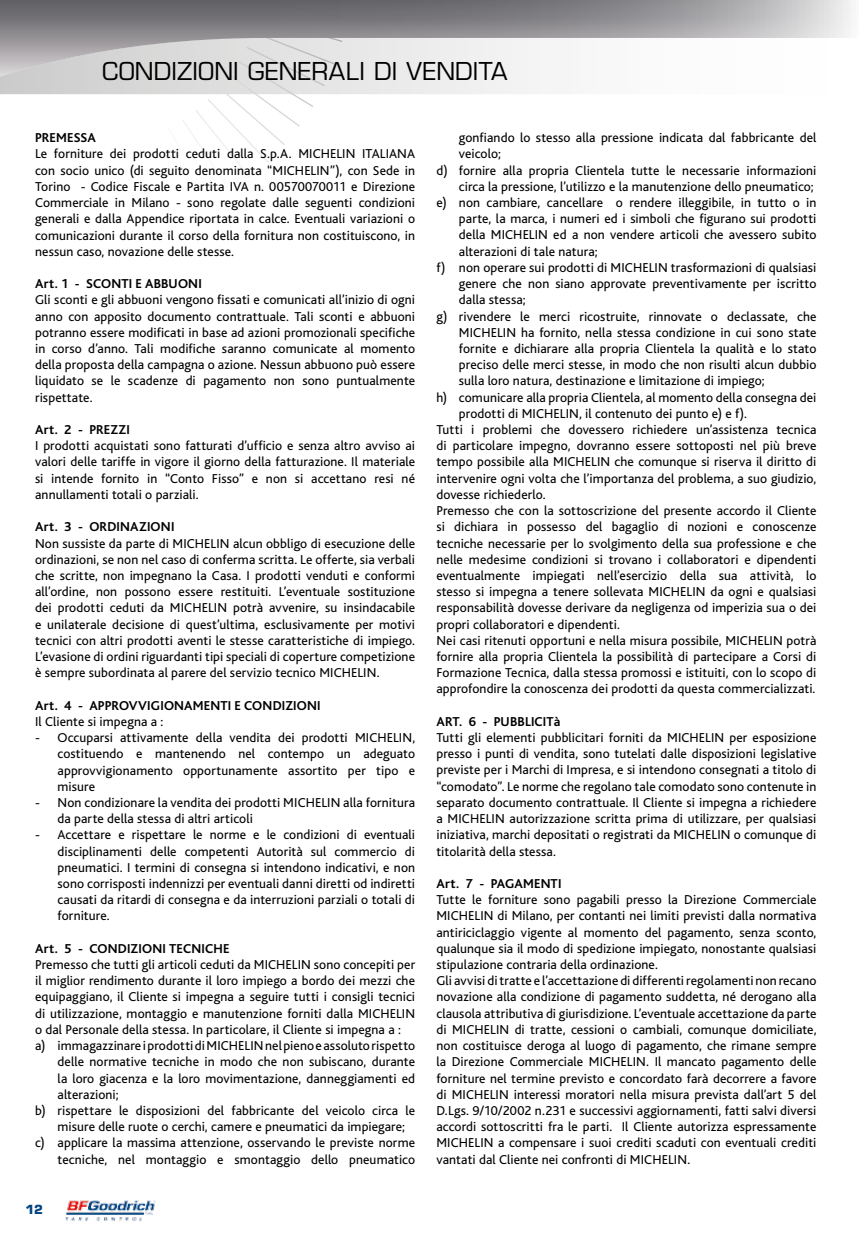
<style>
.page{position:relative;width:859px;height:1234px;background:#fff}
.page>*{position:absolute;margin:0;border:0;box-sizing:border-box;transform-origin:0 0}
.t1{font:24px "Eurostile LT Std";letter-spacing:.01em;color:#000}
.t2{font:13.5px/16.2px "Bliss";letter-spacing:.01em;color:#000;text-align:justify}
.t3{font:700 13.5px "Bliss";letter-spacing:.015em;color:#000}
.t4{font:700 12.3px "Eurostile LT Std";color:#004380}
</style>
<div class="page">
<img style="left:65px;top:1200px;width:91px;height:21px">
<svg style="left:183px;top:94px;width:130px;height:83px"></svg>
<svg style="left:0;top:0;width:852px;height:94px"></svg>
<h1 class="t1" style="left:102px;top:56px;width:407px">CONDIZIONI GENERALI DI VENDITA</h1>
<p class="t3" style="left:35px;top:131px;width:62px">PREMESSA</p>
<p class="t2" style="left:35px;top:146px;width:382px">Le forniture dei prodotti ceduti dalla S.p.A. MICHELIN ITALIANA con socio unico (di seguito denominata “MICHELIN”), con Sede in Torino - Codice Fiscale e Partita IVA n. 00570070011 e Direzione Commerciale in Milano - sono regolate dalle seguenti condizioni generali e dalla Appendice riportata in calce. Eventuali variazioni o comunicazioni durante il corso della fornitura non costituiscono, in nessun caso, novazione delle stesse.</p>
<p class="t3" style="left:35px;top:276px;width:168px">Art. 1 - SCONTI E ABBUONI</p>
<p class="t2" style="left:35px;top:292px;width:382px">Gli sconti e gli abbuoni vengono fissati e comunicati all’inizio di ogni anno con apposito documento contrattuale. Tali sconti e abbuoni potranno essere modificati in base ad azioni promozionali specifiche in corso d’anno. Tali modifiche saranno comunicate al momento della proposta della campagna o azione. Nessun abbuono può essere liquidato se le scadenze di pagamento non sono puntualmente rispettate.</p>
<p class="t3" style="left:35px;top:422px;width:96px">Art. 2 - PREZZI</p>
<p class="t2" style="left:35px;top:438px;width:382px">I prodotti acquistati sono fatturati d’ufficio e senza altro avviso ai valori delle tariffe in vigore il giorno della fatturazione. Il materiale si intende fornito in “Conto Fisso” e non si accettano resi né annullamenti totali o parziali.</p>
<p class="t3" style="left:35px;top:519px;width:141px">Art. 3 - ORDINAZIONI</p>
<p class="t2" style="left:35px;top:535px;width:382px">Non sussiste da parte di MICHELIN alcun obbligo di esecuzione delle ordinazioni, se non nel caso di conferma scritta. Le offerte, sia verbali che scritte, non impegnano la Casa. I prodotti venduti e conformi all’ordine, non possono essere restituiti. L’eventuale sostituzione dei prodotti ceduti da MICHELIN potrà avvenire, su insindacabile e unilaterale decisione di quest’ultima, esclusivamente per motivi tecnici con altri prodotti aventi le stesse caratteristiche di impiego.<br>L’evasione di ordini riguardanti tipi speciali di coperture competizione è sempre subordinata al parere del servizio tecnico MICHELIN.</p>
<p class="t3" style="left:35px;top:698px;width:287px">Art. 4 - APPROVVIGIONAMENTI E CONDIZIONI</p>
<p class="t2" style="left:35px;top:713px;width:130px">Il Cliente si impegna a :</p>
<p class="t2" style="left:58px;top:729px;width:359px;text-indent:-23px">- Occuparsi attivamente della vendita dei prodotti MICHELIN, costituendo e mantenendo nel contempo un adeguato approvvigionamento opportunamente assortito per tipo e misure</p>
<p class="t2" style="left:58px;top:794px;width:359px;text-indent:-23px">- Non condizionare la vendita dei prodotti MICHELIN alla fornitura da parte della stessa di altri articoli</p>
<p class="t2" style="left:58px;top:826px;width:359px;text-indent:-23px">- Accettare e rispettare le norme e le condizioni di eventuali disciplinamenti delle competenti Autorità sul commercio di pneumatici. I termini di consegna si intendono indicativi, e non sono corrisposti indennizzi per eventuali danni diretti od indiretti causati da ritardi di consegna e da interruzioni parziali o totali di forniture.</p>
<p class="t3" style="left:35px;top:941px;width:196px">Art. 5 - CONDIZIONI TECNICHE</p>
<p class="t2" style="left:35px;top:956px;width:382px">Premesso che tutti gli articoli ceduti da MICHELIN sono concepiti per</p>
<p class="t2" style="left:35px;top:972px;width:382px">il miglior rendimento durante il loro impiego a bordo dei mezzi che</p>
<p class="t2" style="left:35px;top:988px;width:382px">equipaggiano, il Cliente si impegna a seguire tutti i consigli tecnici</p>
<p class="t2" style="left:35px;top:1005px;width:381px">di utilizzazione, montaggio e manutenzione forniti dalla MICHELIN</p>
<p class="t2" style="left:35px;top:1021px;width:367px">o dal Personale della stessa. In particolare, il Cliente si impegna a :</p>
<p class="t2" style="left:35px;top:1037px;width:382px">a) immagazzinare i prodotti di MICHELIN nel pieno e assoluto rispetto</p>
<p class="t2" style="left:58px;top:1053px;width:359px">delle normative tecniche in modo che non subiscano, durante</p>
<p class="t2" style="left:58px;top:1069px;width:359px">la loro giacenza e la loro movimentazione, danneggiamenti ed</p>
<p class="t2" style="left:58px;top:1086px;width:62px">alterazioni;</p>
<p class="t2" style="left:35px;top:1102px;width:382px">b) rispettare le disposizioni del fabbricante del veicolo circa le</p>
<p class="t2" style="left:58px;top:1118px;width:349px">misure delle ruote o cerchi, camere e pneumatici da impiegare;</p>
<p class="t2" style="left:35px;top:1134px;width:382px">c) applicare la massima attenzione, osservando le previste norme</p>
<p class="t2" style="left:58px;top:1150px;width:359px">tecniche, nel montaggio e smontaggio dello pneumatico</p>
<p class="t4" style="left:26px;top:1201px;width:19px">12</p>
<p class="t2" style="left:459px;top:130px;width:359px">gonfiando lo stesso alla pressione indicata dal fabbricante del</p>
<p class="t2" style="left:459px;top:146px;width:43px">veicolo;</p>
<p class="t2" style="left:436px;top:162px;width:382px">d) fornire alla propria Clientela tutte le necessarie informazioni</p>
<p class="t2" style="left:459px;top:178px;width:356px">circa la pressione, l’utilizzo e la manutenzione dello pneumatico;</p>
<p class="t2" style="left:436px;top:195px;width:382px">e) non cambiare, cancellare o rendere illeggibile, in tutto o in</p>
<p class="t2" style="left:459px;top:211px;width:359px">parte, la marca, i numeri ed i simboli che figurano sui prodotti</p>
<p class="t2" style="left:459px;top:227px;width:359px">della MICHELIN ed a non vendere articoli che avessero subito</p>
<p class="t2" style="left:459px;top:243px;width:140px">alterazioni di tale natura;</p>
<p class="t2" style="left:436px;top:259px;width:381px">f) non operare sui prodotti di MICHELIN trasformazioni di qualsiasi</p>
<p class="t2" style="left:459px;top:276px;width:359px">genere che non siano approvate preventivamente per iscritto</p>
<p class="t2" style="left:459px;top:292px;width:68px">dalla stessa;</p>
<p class="t2" style="left:436px;top:308px;width:382px">g) rivendere le merci ricostruite, rinnovate o declassate, che</p>
<p class="t2" style="left:459px;top:324px;width:359px">MICHELIN ha fornito, nella stessa condizione in cui sono state</p>
<p class="t2" style="left:459px;top:340px;width:359px">fornite e dichiarare alla propria Clientela la qualità e lo stato</p>
<p class="t2" style="left:459px;top:357px;width:359px">preciso delle merci stesse, in modo che non risulti alcun dubbio</p>
<p class="t2" style="left:459px;top:373px;width:307px">sulla loro natura, destinazione e limitazione di impiego;</p>
<p class="t2" style="left:436px;top:389px;width:382px">h) comunicare alla propria Clientela, al momento della consegna dei</p>
<p class="t2" style="left:459px;top:405px;width:289px">prodotti di MICHELIN, il contenuto dei punto e) e f).</p>
<p class="t2" style="left:436px;top:421px;width:382px">Tutti i problemi che dovessero richiedere un’assistenza tecnica</p>
<p class="t2" style="left:436px;top:438px;width:382px">di particolare impegno, dovranno essere sottoposti nel più breve</p>
<p class="t2" style="left:436px;top:454px;width:382px">tempo possibile alla MICHELIN che comunque si riserva il diritto di</p>
<p class="t2" style="left:436px;top:470px;width:381px">intervenire ogni volta che l’importanza del problema, a suo giudizio,</p>
<p class="t2" style="left:436px;top:486px;width:111px">dovesse richiederlo.</p>
<p class="t2" style="left:436px;top:502px;width:382px">Premesso che con la sottoscrizione del presente accordo il Cliente</p>
<p class="t2" style="left:436px;top:519px;width:382px">si dichiara in possesso del bagaglio di nozioni e conoscenze</p>
<p class="t2" style="left:436px;top:535px;width:382px">tecniche necessarie per lo svolgimento della sua professione e che</p>
<p class="t2" style="left:436px;top:551px;width:381px">nelle medesime condizioni si trovano i collaboratori e dipendenti</p>
<p class="t2" style="left:436px;top:567px;width:382px">eventualmente impiegati nell’esercizio della sua attività, lo</p>
<p class="t2" style="left:436px;top:583px;width:382px">stesso si impegna a tenere sollevata MICHELIN da ogni e qualsiasi</p>
<p class="t2" style="left:436px;top:600px;width:382px">responsabilità dovesse derivare da negligenza od imperizia sua o dei</p>
<p class="t2" style="left:436px;top:616px;width:185px">propri collaboratori e dipendenti.</p>
<p class="t2" style="left:436px;top:632px;width:382px">Nei casi ritenuti opportuni e nella misura possibile, MICHELIN potrà</p>
<p class="t2" style="left:436px;top:648px;width:382px">fornire alla propria Clientela la possibilità di partecipare a Corsi di</p>
<p class="t2" style="left:436px;top:664px;width:382px">Formazione Tecnica, dalla stessa promossi e istituiti, con lo scopo di</p>
<p class="t2" style="left:436px;top:681px;width:381px">approfondire la conoscenza dei prodotti da questa commercializzati.</p>
<p class="t3" style="left:436px;top:714px;width:125px">ART. 6 - PUBBLICITà</p>
<p class="t2" style="left:436px;top:729px;width:382px">Tutti gli elementi pubblicitari forniti da MICHELIN per esposizione presso i punti di vendita, sono tutelati dalle disposizioni legislative previste per i Marchi di Impresa, e si intendono consegnati a titolo di “comodato”. Le norme che regolano tale comodato sono contenute in separato documento contrattuale. Il Cliente si impegna a richiedere a MICHELIN autorizzazione scritta prima di utilizzare, per qualsiasi iniziativa, marchi depositati o registrati da MICHELIN o comunque di titolarità della stessa.</p>
<p class="t3" style="left:436px;top:876px;width:127px">Art. 7 - PAGAMENTI</p>
<p class="t2" style="left:436px;top:891px;width:382px;text-align:left">Tutte le forniture sono pagabili presso la Direzione Commerciale MICHELIN di Milano, per contanti nei limiti previsti dalla normativa antiriciclaggio vigente al momento del pagamento, senza sconto, qualunque sia il modo di spedizione impiegato, nonostante qualsiasi stipulazione contraria della ordinazione.<br>Gli avvisi di tratte e l’accettazione di differenti regolamenti non recano novazione alla condizione di pagamento suddetta, né derogano alla clausola attributiva di giurisdizione. L’eventuale accettazione da parte di MICHELIN di tratte, cessioni o cambiali, comunque domiciliate, non costituisce deroga al luogo di pagamento, che rimane sempre la Direzione Commerciale MICHELIN. Il mancato pagamento delle forniture nel termine previsto e concordato farà decorrere a favore di MICHELIN interessi moratori nella misura prevista dall’art 5 del D.Lgs. 9/10/2002 n.231 e successivi aggiornamenti, fatti salvi diversi accordi sottoscritti fra le parti. Il Cliente autorizza espressamente MICHELIN a compensare i suoi crediti scaduti con eventuali crediti vantati dal Cliente nei confronti di MICHELIN.</p>
</div>
